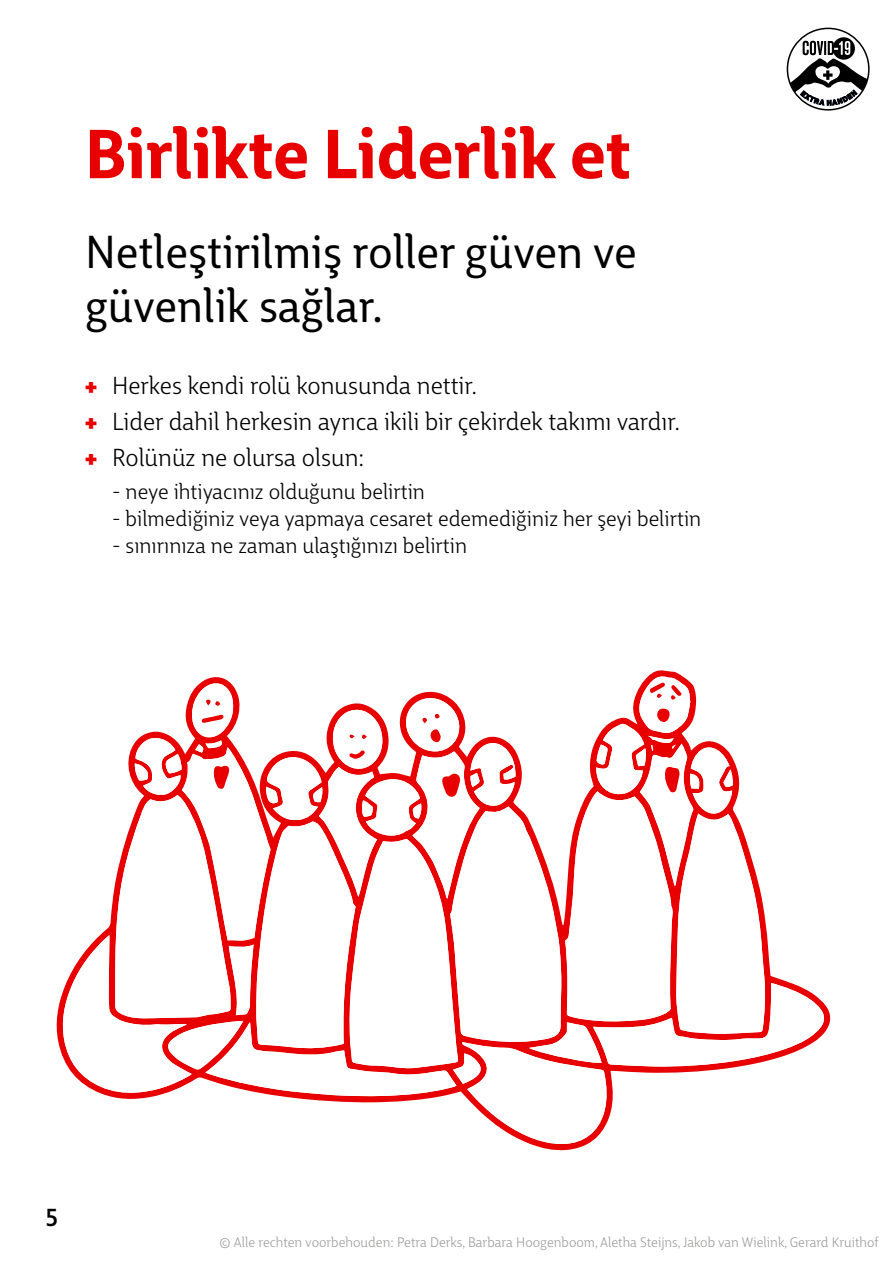
<style>
.page{position:relative;width:893px;height:1263px;background:#fff}
.page>*{position:absolute;margin:0;border:0;box-sizing:border-box;transform-origin:0 0}
.t1{font:700 67.5px "Big City Grotesque Pro";color:#e80000}
.t2{font:45px/54px "Big City Grotesque Pro";color:#000}
.t3{font:24px/36px "Big City Grotesque Pro";color:#000}
.t4{font:500 24px "Big City Grotesque Pro";color:#000}
.t5{font:21px "Big City Grotesque Pro";color:#000}
.t6{font:13.5px "Big City Grotesque Pro";color:#9d9d9c}
.s1{font-weight:800;color:#e80000}
</style>
<div class="page">
<svg style="left:61px;top:676px;width:764px;height:468px"></svg>
<div style="left:787px;top:28px;width:83px;height:83px;border:2px solid #000;border-radius:50%"></div>
<svg style="left:790px;top:37px;width:78px;height:68px"></svg>
<h1 class="t1" style="left:85px;top:98px;width:547px">Birlikte Liderlik et</h1>
<h2 class="t2" style="left:85px;top:222px;width:553px">Netleştirilmiş roller güven ve güvenlik sağlar.</h2>
<p class="t3" style="left:85px;top:366px;width:596px"><span class="s1">+</span> Herkes kendi rolü konusunda nettir.<br><span class="s1">+</span> Lider dahil herkesin ayrıca ikili bir çekirdek takımı vardır. <span class="s1">+</span> Rolünüz ne olursa olsun:</p>
<p class="t5" style="left:112px;top:475px;width:314px">- neye ihtiyacınız olduğunu belirtin</p>
<p class="t5" style="left:112px;top:502px;width:591px">- bilmediğiniz veya yapmaya cesaret edemediğiniz her şeyi belirtin</p>
<p class="t5" style="left:112px;top:529px;width:357px">- sınırınıza ne zaman ulaştığınızı belirtin</p>
<p class="t4" style="left:46px;top:1197px;width:14px">5</p>
<p class="t6" style="left:220px;top:1231px;width:661px">© Alle rechten voorbehouden: Petra Derks, Barbara Hoogenboom, Aletha Steijns, Jakob van Wielink, Gerard Kruithof</p>
</div>
